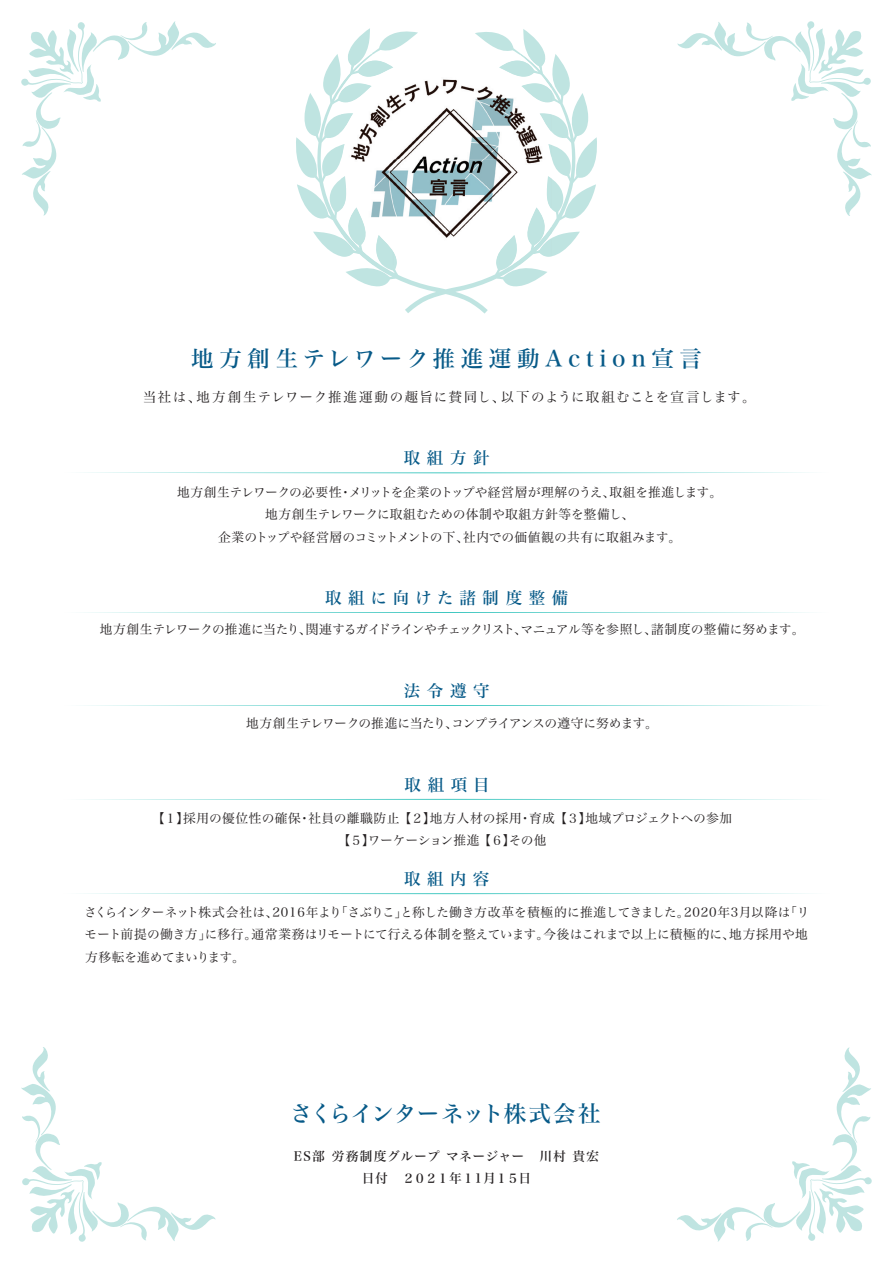
<style>
.page{position:relative;width:893px;height:1263px;background:#fff}
.page>*{position:absolute;margin:0;border:0;box-sizing:border-box;transform-origin:0 0}
.t1{font:22.5px "Hira Min Std N W5";letter-spacing:.25em;color:#075a88}
.t2{font:22.5px "Hira Min Std N W5";color:#075a88}
.t3{font:16.5px "Hira Min Std N W5";letter-spacing:.4em;color:#075a88}
.t4{font:16.5px "Hira Min Std N W5";letter-spacing:.38em;color:#075a88}
.t5{font:13.5px "Hira Min Std N W3";letter-spacing:.085em;color:#231f20}
.t6{font:12.75px/22.4px "Hira Min Std N W3";letter-spacing:-.01em;color:#231f20;text-align:center}
.t7{font:12.75px/22.4px "Hira Min Std N W3";letter-spacing:.015em;color:#231f20;text-align:center}
.t8{font:12.75px "Hira Min Std N W3";letter-spacing:-.035em;color:#231f20}
.t9{font:12.75px/22.4px "Hira Min Std N W5";letter-spacing:.04em;color:#231f20;text-align:center}
.t10{font:12.75px "Hira Min Std N W3";letter-spacing:-.045em;color:#231f20}
</style>
<div class="page">
<svg style="left:296px;top:28px;width:301px;height:286px"></svg>
<svg style="left:21px;top:21px;width:195px;height:195px"></svg>
<svg style="left:677px;top:21px;width:195px;height:195px"></svg>
<svg style="left:677px;top:1047px;width:195px;height:195px"></svg>
<svg style="left:21px;top:1047px;width:195px;height:195px"></svg>
<svg style="left:84px;top:472px;width:725px;height:1px"></svg>
<svg style="left:84px;top:612px;width:725px;height:1px"></svg>
<svg style="left:84px;top:705px;width:725px;height:1px"></svg>
<img style="left:394px;top:54px;width:105px;height:198px">
<img style="left:341px;top:54px;width:53px;height:211px">
<img style="left:499px;top:54px;width:52px;height:211px">
<img style="left:393px;top:252px;width:106px;height:13px">
<svg style="left:84px;top:893px;width:725px;height:1px"></svg>
<svg style="left:84px;top:799px;width:725px;height:1px"></svg>
<h1 class="t1" style="left:191px;top:342px;width:512px">地方創生テレワーク推進運動Action宣言</h1>
<p class="t5" style="left:143px;top:387px;width:614px">当社は、地方創生テレワーク推進運動の趣旨に賛同し、以下のように取組むことを宣言します。</p>
<p class="t3" style="left:404px;top:446px;width:87px">取組方針</p>
<p class="t6" style="left:177px;top:481px;width:547px">地方創生テレワークの必要性・メリットを企業のトップや経営層が理解のうえ、取組を推進します。地方創生テレワークに取組むための体制や取組方針等を整備し、<br>企業のトップや経営層のコミットメントの下、社内での価値観の共有に取組みます。</p>
<p class="t4" style="left:325px;top:586px;width:245px">取組に向けた諸制度整備</p>
<p class="t8" style="left:100px;top:620px;width:706px">地方創生テレワークの推進に当たり、関連するガイドラインやチェックリスト、マニュアル等を参照し、諸制度の整備に努めます。</p>
<p class="t3" style="left:404px;top:679px;width:87px">法令遵守</p>
<p class="t10" style="left:246px;top:714px;width:413px">地方創生テレワークの推進に当たり、コンプライアンスの遵守に努めます。</p>
<p class="t3" style="left:405px;top:773px;width:87px">取組項目</p>
<p class="t7" style="left:152px;top:806px;width:581px">【１】採用の優位性の確保・社員の離職防止 【２】地方人材の採用・育成 【３】地域プロジェクトへの参加【５】ワーケーション推進 【６】その他</p>
<p class="t3" style="left:404px;top:867px;width:87px">取組内容</p>
<p class="t6" style="left:84px;top:901px;width:727px;text-align:justify">さくらインターネット株式会社は、2016年より「さぶりこ」と称した働き方改革を積極的に推進してきました。2020年3月以降は「リモート前提の働き方」に移行。通常業務はリモートにて行える体制を整えています。今後はこれまで以上に積極的に、地方採用や地方移転を進めてまいります。</p>
<h1 class="t2" style="left:290px;top:1097px;width:312px">さくらインターネット株式会社</h1>
<p class="t9" style="left:294px;top:1144px;width:307px">ES部 労務制度グループ マネージャー　川村 貴宏日付　２０２１年１1月１５日</p>
</div>
